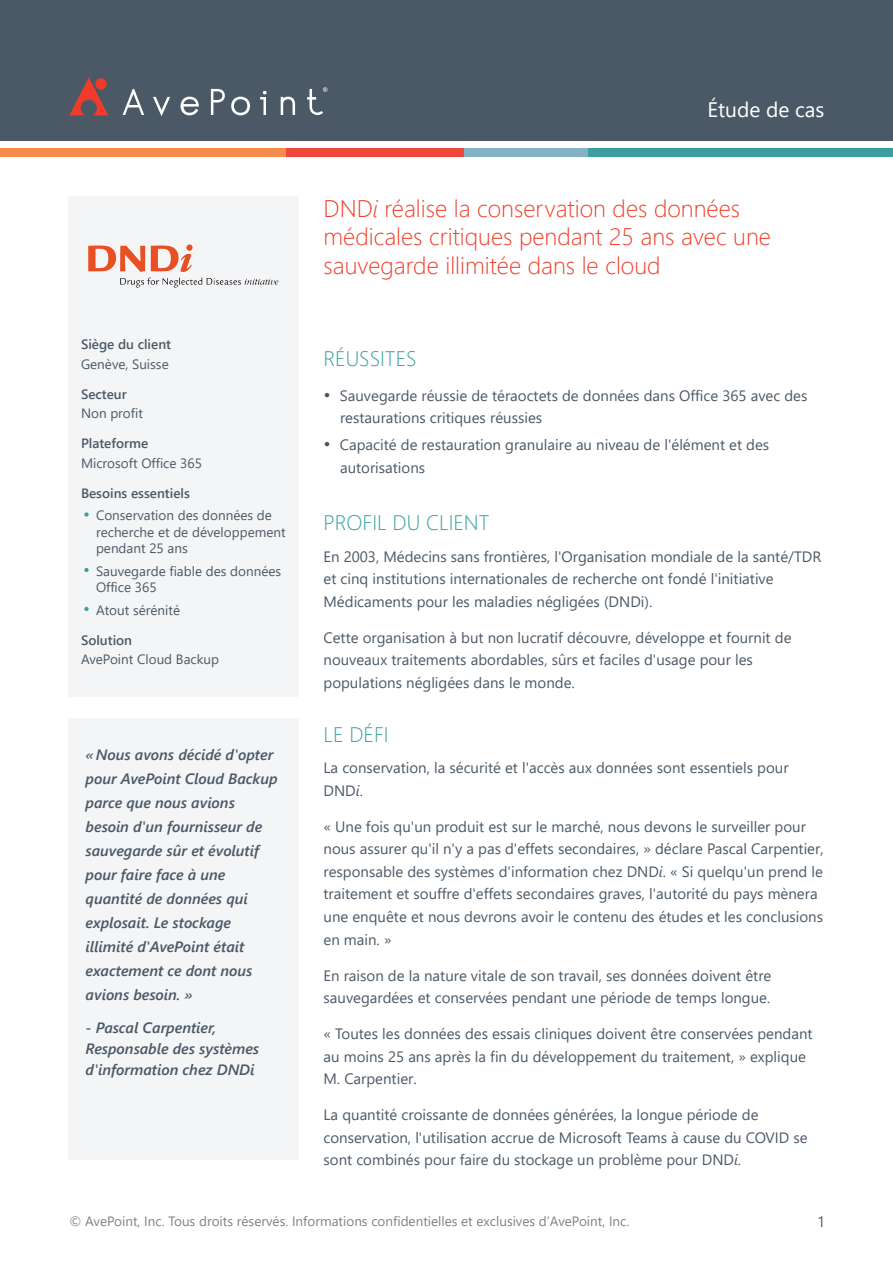
<style>
.page{position:relative;width:893px;height:1263px;background:#fff}
.page>*{position:absolute;margin:0;border:0;box-sizing:border-box;transform-origin:0 0}
.t1{font:300 24px/28.5px "Segoe UI";color:#ef3d29}
.t2{font:300 21px "Segoe UI";color:#399fa1}
.t3{font:21px "Segoe UI";color:#fff}
.t4{font:15px/22.5px "Segoe UI";color:#4b5966}
.t5{font:italic 600 15px/24px "Segoe UI";color:#4b5966}
.t6{font:13.5px/16.5px "Segoe UI";color:#4b5966}
.t7{font:13.5px "Segoe UI";color:#808180}
.t8{font:600 13.5px "Segoe UI";color:#4b5966}
.s1{font-style:italic}
.s2{font-size:18px}
</style>
<div class="page">
<div style="left:68px;top:718px;width:230px;height:441px;background:#f4f5f6"></div>
<div style="left:0;top:0;width:893px;height:140px;background:#4b5966"></div>
<svg style="left:123px;top:89px;width:21px;height:26px"></svg>
<svg style="left:153px;top:97px;width:17px;height:19px"></svg>
<svg style="left:181px;top:97px;width:18px;height:18px"></svg>
<svg style="left:211px;top:89px;width:14px;height:26px"></svg>
<svg style="left:231px;top:97px;width:19px;height:18px"></svg>
<svg style="left:260px;top:91px;width:7px;height:24px"></svg>
<svg style="left:281px;top:97px;width:14px;height:18px"></svg>
<svg style="left:307px;top:87px;width:20px;height:28px"></svg>
<svg style="left:69px;top:77px;width:39px;height:38px"></svg>
<div style="left:95px;top:78px;width:12px;height:12px;background:#ef3b2c;border-radius:50%"></div>
<div style="left:588px;top:148px;width:305px;height:8px;background:#399fa1"></div>
<div style="left:444px;top:148px;width:144px;height:8px;background:#84b2c3"></div>
<div style="left:215px;top:148px;width:249px;height:8px;background:#ef473c"></div>
<div style="left:0;top:148px;width:286px;height:8px;background:#f68a4c"></div>
<div style="left:68px;top:196px;width:230px;height:501px;background:#f4f5f6"></div>
<svg style="left:84px;top:512px;width:5px;height:5px"></svg>
<svg style="left:84px;top:568px;width:5px;height:4px"></svg>
<svg style="left:84px;top:607px;width:5px;height:4px"></svg>
<img style="left:89px;top:244px;width:189px;height:43px">
<h2 class="t3" style="left:707px;top:90px;width:119px">Étude de cas</h2>
<p class="t8" style="left:81px;top:331px;width:92px">Siège du client</p>
<p class="t6" style="left:81px;top:354px;width:89px">Genève, Suisse</p>
<p class="t8" style="left:81px;top:381px;width:47px">Secteur</p>
<p class="t6" style="left:81px;top:404px;width:63px">Non profit</p>
<p class="t8" style="left:81px;top:430px;width:69px">Plateforme</p>
<p class="t6" style="left:81px;top:453px;width:123px">Microsoft Office 365</p>
<p class="t8" style="left:81px;top:480px;width:110px">Besoins essentiels</p>
<p class="t6" style="left:96px;top:506px;width:191px">Conservation des données de recherche et de développement pendant 25 ans</p>
<p class="t6" style="left:96px;top:561px;width:187px">Sauvegarde fiable des données<br>Office 365</p>
<p class="t6" style="left:96px;top:600px;width:86px">Atout sérénité</p>
<p class="t8" style="left:81px;top:627px;width:53px">Solution</p>
<p class="t6" style="left:81px;top:650px;width:140px">AvePoint Cloud Backup</p>
<p class="t5" style="left:86px;top:741px;width:194px">« Nous avons décidé d'opter pour AvePoint Cloud Backup parce que nous avions besoin d'un fournisseur de sauvegarde sûr et évolutif pour faire face à une quantité de données qui explosait. Le stockage illimité d'AvePoint était exactement ce dont nous avions besoin. »</p>
<p class="t5" style="left:86px;top:1015px;width:175px;line-height:21px">- Pascal Carpentier,<br>Responsable des systèmes d'information chez DNDi</p>
<h1 class="t1" style="left:323px;top:191px;width:449px">DND<span class="s1">i</span> réalise la conservation des données médicales critiques pendant 25 ans avec une sauvegarde illimitée dans le cloud</h1>
<h2 class="t2" style="left:323px;top:339px;width:95px">RÉUSSITES</h2>
<p class="t4" style="left:340px;top:383px;width:469px;text-indent:-17px"><span class="s2">•</span> Sauvegarde réussie de téraoctets de données dans Office 365 avec des restaurations critiques réussies</p>
<p class="t4" style="left:340px;top:432px;width:431px;text-indent:-17px"><span class="s2">•</span> Capacité de restauration granulaire au niveau de l'élément et des autorisations</p>
<h2 class="t2" style="left:323px;top:503px;width:168px">PROFIL DU CLIENT</h2>
<p class="t4" style="left:323px;top:544px;width:499px">En 2003, Médecins sans frontières, l'Organisation mondiale de la santé/TDR et cinq institutions internationales de recherche ont fondé l'initiative<br>Médicaments pour les maladies négligées (DNDi).</p>
<p class="t4" style="left:323px;top:625px;width:469px">Cette organisation à but non lucratif découvre, développe et fournit de nouveaux traitements abordables, sûrs et faciles d'usage pour les populations négligées dans le monde.</p>
<h2 class="t2" style="left:323px;top:715px;width:67px">LE DÉFI</h2>
<p class="t4" style="left:323px;top:755px;width:467px">La conservation, la sécurité et l'accès aux données sont essentiels pour<br>DND<span class="s1">i</span>.</p>
<p class="t4" style="left:323px;top:814px;width:502px">« Une fois qu'un produit est sur le marché, nous devons le surveiller pour nous assurer qu'il n'y a pas d'effets secondaires, » déclare Pascal Carpentier, responsable des systèmes d'information chez DND<span class="s1">i</span>. « Si quelqu'un prend le traitement et souffre d'effets secondaires graves, l'autorité du pays mènera une enquête et nous devrons avoir le contenu des études et les conclusions en main. »</p>
<p class="t4" style="left:323px;top:962px;width:449px">En raison de la nature vitale de son travail, ses données doivent être sauvegardées et conservées pendant une période de temps longue.</p>
<p class="t4" style="left:323px;top:1021px;width:491px">« Toutes les données des essais cliniques doivent être conservées pendant au moins 25 ans après la fin du développement du traitement, » explique<br>M. Carpentier.</p>
<p class="t4" style="left:323px;top:1102px;width:486px">La quantité croissante de données générées, la longue période de conservation, l'utilisation accrue de Microsoft Teams à cause du COVID se sont combinés pour faire du stockage un problème pour DND<span class="s1">i</span>.</p>
<p class="t7" style="left:69px;top:1208px;width:561px">© AvePoint, Inc. Tous droits réservés. Informations confidentielles et exclusives d’AvePoint, Inc.</p>
<p class="t4" style="left:817px;top:1209px;width:10px">1</p>
</div>
